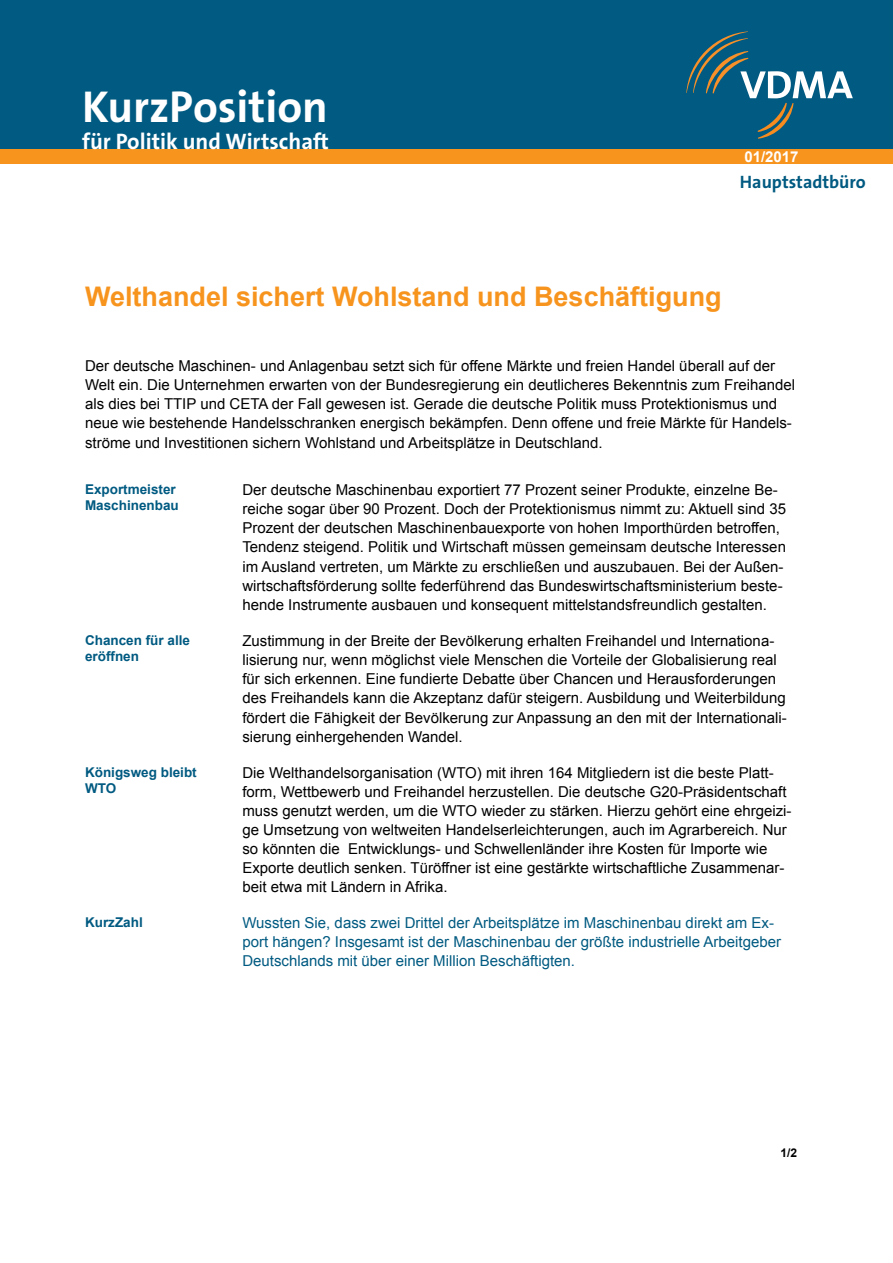
<style>
.page{position:relative;width:893px;height:1263px;background:#fff}
.page>*{position:absolute;margin:0;border:0;box-sizing:border-box;transform-origin:0 0}
.t1{font:700 45px "The Sans B7";color:#fff}
.t2{font:700 27px "Arial";color:#f7941e}
.t3{font:700 22.5px "The Sans B7";color:#fff}
.t4{font:700 18px "The Sans B7";color:#005a81}
.t5{font:15px/19px "Arial";color:#000}
.t6{font:15px/19px "Arial";color:#005a81}
.t7{font:700 15px "Arial";color:#fff}
.t8{font:700 13.5px/16.2px "Arial";color:#005a81}
.t9{font:700 12px "Arial";color:#000}
</style>
<div class="page">
<div style="left:0;top:0;width:893px;height:149px;background:#005a81"></div>
<div style="left:0;top:149px;width:893px;height:15px;background:#f7941e"></div>
<svg style="left:686px;top:31px;width:167px;height:108px"></svg>
<h1 class="t1" style="left:82px;top:83px;width:247px">KurzPosition</h1>
<h3 class="t3" style="left:82px;top:130px;width:248px">für Politik und Wirtschaft</h3>
<p class="t7" style="left:744px;top:147px;width:56px">01/2017</p>
<p class="t4" style="left:740px;top:172px;width:127px">Hauptstadtbüro</p>
<h2 class="t2" style="left:85px;top:278px;width:638px">Welthandel sichert Wohlstand und Beschäftigung</h2>
<p class="t5" style="left:85px;top:357px;width:712px">Der deutsche Maschinen- und Anlagenbau setzt sich für offene Märkte und freien Handel überall auf der Welt ein. Die Unternehmen erwarten von der Bundesregierung ein deutlicheres Bekenntnis zum Freihandel als dies bei TTIP und CETA der Fall gewesen ist. Gerade die deutsche Politik muss Protektionismus und neue wie bestehende Handelsschranken energisch bekämpfen. Denn offene und freie Märkte für Handels&shy;ströme und Investitionen sichern Wohlstand und Arbeitsplätze in Deutschland.</p>
<p class="t8" style="left:85px;top:482px;width:95px">Exportmeister<br>Maschinenbau</p>
<p class="t5" style="left:242px;top:481px;width:545px">Der deutsche Maschinenbau exportiert 77 Prozent seiner Produkte, einzelne Be&shy;reiche sogar über 90 Prozent. Doch der Protektionismus nimmt zu: Aktuell sind 35<br>Prozent der deutschen Maschinenbauexporte von hohen Importhürden betroffen, Tendenz steigend. Politik und Wirtschaft müssen gemeinsam deutsche Interessen im Ausland vertreten, um Märkte zu erschließen und auszubauen. Bei der Außen&shy;wirtschaftsförderung sollte federführend das Bundeswirtschaftsministerium beste&shy;hende Instrumente ausbauen und konsequent mittelstandsfreundlich gestalten.</p>
<p class="t8" style="left:85px;top:633px;width:107px">Chancen für alle eröffnen</p>
<p class="t5" style="left:242px;top:632px;width:546px">Zustimmung in der Breite der Bevölkerung erhalten Freihandel und Internationa&shy;lisierung nur, wenn möglichst viele Menschen die Vorteile der Globalisierung real für sich erkennen. Eine fundierte Debatte über Chancen und Herausforderungen des Freihandels kann die Akzeptanz dafür steigern. Ausbildung und Weiterbildung fördert die Fähigkeit der Bevölkerung zur Anpassung an den mit der Internationali&shy;sierung einhergehenden Wandel.</p>
<p class="t8" style="left:85px;top:765px;width:113px">Königsweg bleibt<br>WTO</p>
<p class="t5" style="left:242px;top:763px;width:551px">Die Welthandelsorganisation (WTO) mit ihren 164 Mitgliedern ist die beste Platt&shy;form, Wettbewerb und Freihandel herzustellen. Die deutsche G20-Präsidentschaft muss genutzt werden, um die WTO wieder zu stärken. Hierzu gehört eine ehrgeizi&shy;ge Umsetzung von weltweiten Handelserleichterungen, auch im Agrarbereich. Nur so könnten die Entwicklungs- und Schwellenländer ihre Kosten für Importe wie Exporte deutlich senken. Türöffner ist eine gestärkte wirtschaftliche Zusammenar&shy;beit etwa mit Ländern in Afrika.</p>
<p class="t8" style="left:85px;top:914px;width:59px">KurzZahl</p>
<p class="t6" style="left:242px;top:913px;width:540px">Wussten Sie, dass zwei Drittel der Arbeitsplätze im Maschinenbau direkt am Ex&shy;port hängen? Insgesamt ist der Maschinenbau der größte industrielle Arbeitgeber<br>Deutschlands mit über einer Million Beschäftigten.</p>
<p class="t9" style="left:781px;top:1144px;width:18px">1/2</p>
</div>
